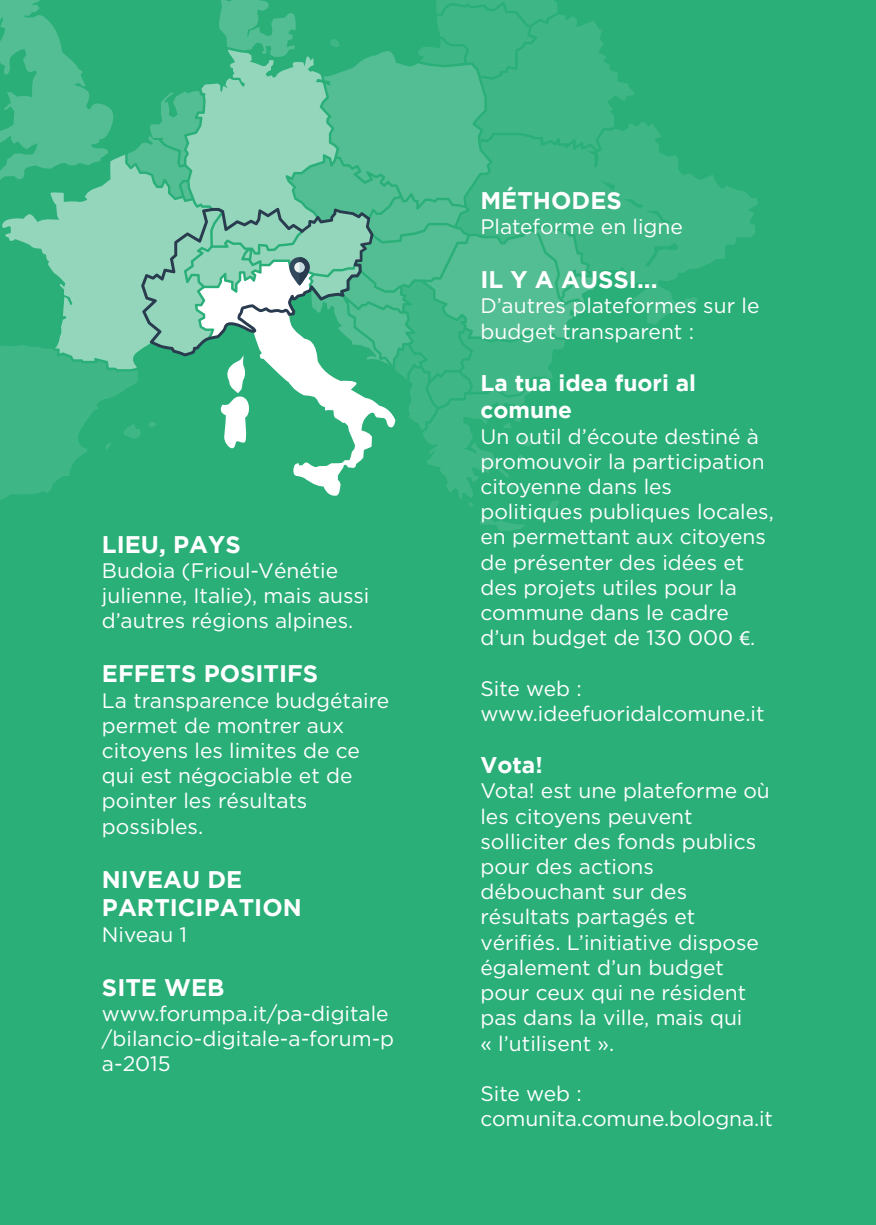
<style>
.page{position:relative;width:876px;height:1225px;background:#2aaf79}
.page>*{position:absolute;margin:0;border:0;box-sizing:border-box;transform-origin:0 0}
.t1{font:700 24px/28.8px "Gotham";color:#fff}
.t2{font:700 22.6px/27.2px "Gotham";color:#fff}
.t3{font:21px/25.2px "Gotham";color:#fff}
.s1{font-family:"Myriad Pro"}
</style>
<div class="page">
<svg style="left:635px;top:122px;width:123px;height:203px;fill:#3cb584"></svg>
<svg style="left:0;top:0;width:635px;height:531px"></svg>
<p class="t1" style="left:102px;top:529px;width:140px">LIEU, PAYS</p>
<p class="t3" style="left:102px;top:557px;width:269px">Budoia (Frioul-Vénétie julienne, Italie), mais aussi d’autres régions alpines.</p>
<p class="t1" style="left:102px;top:659px;width:218px">EFFETS POSITIFS</p>
<p class="t3" style="left:102px;top:687px;width:289px">La transparence budgétaire permet de montrer aux citoyens les limites de ce qui est négociable et de pointer les résultats possibles.</p>
<p class="t1" style="left:102px;top:864px;width:201px">NIVEAU DE<br>PARTICIPATION</p>
<p class="t3" style="left:102px;top:921px;width:87px">Niveau 1</p>
<p class="t1" style="left:102px;top:972px;width:124px">SITE WEB</p>
<p class="t3" style="left:102px;top:1000px;width:294px">www.forumpa.it/pa-digitale /bilancio-digitale-a-forum-p a-2015</p>
<p class="t1" style="left:480px;top:185px;width:143px">MÉTHODES</p>
<p class="t3" style="left:480px;top:214px;width:204px">Plateforme en ligne</p>
<p class="t1" style="left:480px;top:265px;width:179px">IL Y A AUSSI...</p>
<p class="t3" style="left:480px;top:293px;width:280px">D’autres plateformes sur le budget transparent :</p>
<p class="t2" style="left:480px;top:369px;width:217px">La tua idea fuori al comune</p>
<p class="t3" style="left:480px;top:423px;width:295px">Un outil d’écoute destiné à promouvoir la participation citoyenne dans les politiques publiques locales, en permettant aux citoyens de présenter des idées et des projets utiles pour la commune dans le cadre d’un budget de 130 000 <span class="s1">€</span>.</p>
<p class="t3" style="left:480px;top:675px;width:286px">Site web : www.ideefuoridalcomune.it</p>
<p class="t2" style="left:480px;top:751px;width:64px">Vota!</p>
<p class="t3" style="left:480px;top:778px;width:291px">Vota! est une plateforme où les citoyens peuvent solliciter des fonds publics pour des actions débouchant sur des résultats partagés et vérifiés. L’initiative dispose également d’un budget pour ceux qui ne résident pas dans la ville, mais qui<br>« l’utilisent ».</p>
<p class="t3" style="left:480px;top:1080px;width:294px">Site web : comunita.comune.bologna.it</p>
</div>
